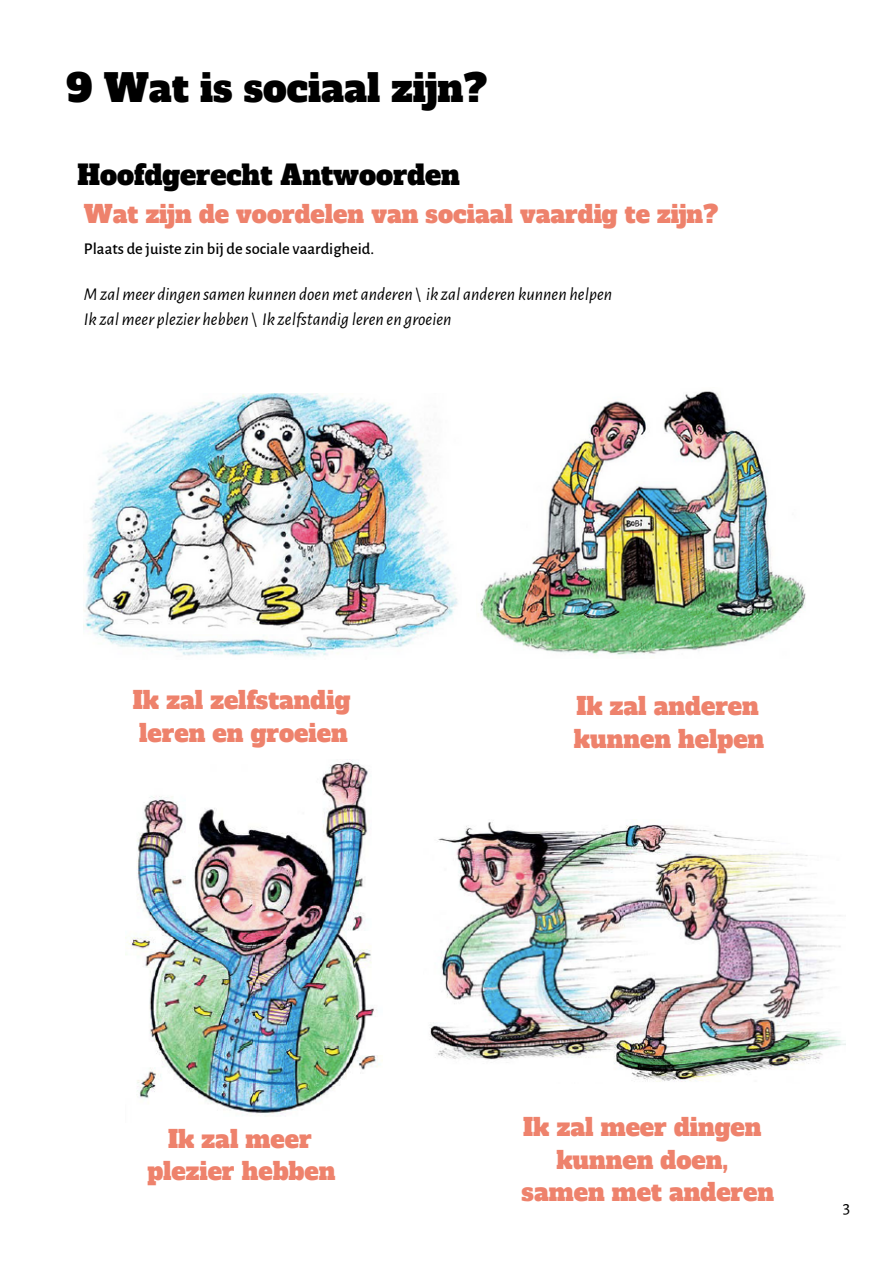
<style>
.page{position:relative;width:893px;height:1264px;background:#fff}
.page>*{position:absolute;margin:0;border:0;box-sizing:border-box;transform-origin:0 0}
.t1{font:37.5px "Alfa Slab One";color:#000}
.t2{font:27px "Alfa Slab One";color:#000}
.t3{font:24px/32.5px "Alfa Slab One";color:#ee826c}
.t4{font:italic 18px/24.8px "Alegreya Sans";color:#000}
.t5{font:18px "Alegreya Sans";color:#000}
.t6{font:500 16.5px "Alegreya Sans";color:#000}
</style>
<div class="page">
<img style="left:126px;top:759px;width:254px;height:357px">
<img style="left:84px;top:394px;width:374px;height:263px">
<img style="left:480px;top:391px;width:326px;height:264px">
<img style="left:430px;top:819px;width:415px;height:263px">
<h1 class="t1" style="left:66px;top:63px;width:422px">9 Wat is sociaal zijn?</h1>
<p class="t2" style="left:77px;top:157px;width:384px">Hoofdgerecht Antwoorden</p>
<p class="t3" style="left:84px;top:198px;width:636px">Wat zijn de voordelen van sociaal vaardig te zijn?</p>
<p class="t6" style="left:84px;top:240px;width:292px">Plaats de juiste zin bij de sociale vaardigheid.</p>
<p class="t4" style="left:84px;top:282px;width:529px">Mzal meer dingen samen kunnen doen met anderen \ ik zal anderen kunnen helpen<br>Ik zal meer plezier hebben \ Ik zelfstandig leren en groeien</p>
<p class="t3" style="left:133px;top:684px;width:219px">Ik zal zelfstandig leren en groeien</p>
<p class="t3" style="left:574px;top:690px;width:192px">Ik zal anderen kunnen helpen</p>
<p class="t3" style="left:147px;top:1123px;width:189px;text-align:center">Ik zal meer plezier hebben</p>
<p class="t3" style="left:521px;top:1111px;width:254px;text-align:center">Ik zal meer dingen kunnen doen, samen met anderen</p>
<p class="t5" style="left:842px;top:1198px;width:9px">3</p>
</div>
